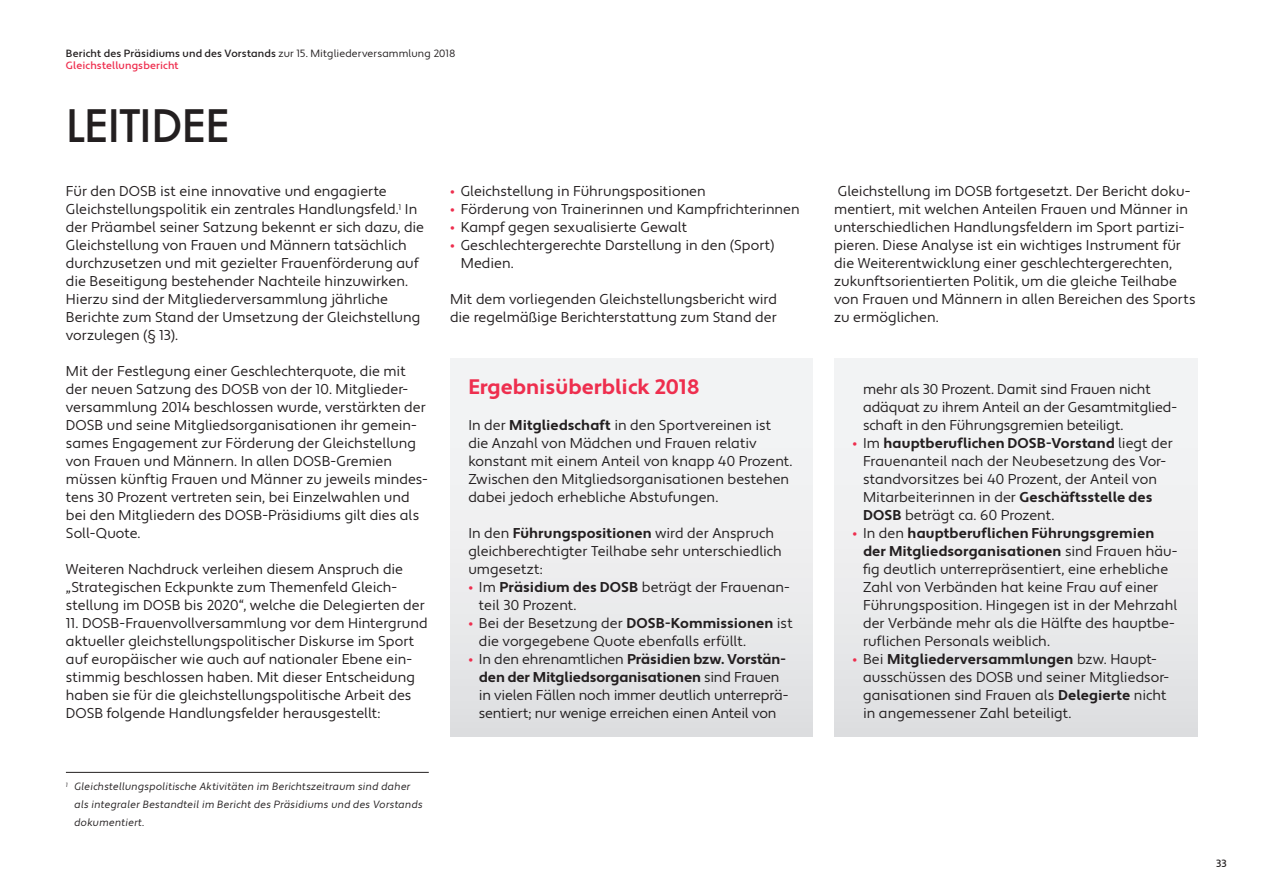
<style>
.page{position:relative;width:1263px;height:893px;background:#fff}
.page>*{position:absolute;margin:0;border:0;box-sizing:border-box;transform-origin:0 0}
.t1{font:500 43.5px "Futura ND";letter-spacing:-.025em;color:#231f20}
.t2{font:700 21px "Apertura";color:#ee2e4e}
.t3{font:14.25px/18px "Apertura";color:#231f20}
.t4{font:10.5px/18px "Apertura Obliq";letter-spacing:.01em;color:#231f20}
.t5{font:500 10.5px/12px "Apertura";letter-spacing:.01em;color:#231f20}
.s1{font-weight:400}
.s2{color:#ee2e4e}
.s3{font-size:16.5px;color:#ee2e4e}
.s4{font-weight:700}
</style>
<div class="page">
<hr style="left:66px;top:772px;width:363px;height:1px;background:#231f20">
<div style="left:450px;top:358px;width:363px;height:378px;background:linear-gradient(to bottom,#f7f7f8,#e1e2e3)"></div>
<div style="left:834px;top:358px;width:363px;height:378px;background:linear-gradient(to bottom,#f7f7f8,#e1e2e3)"></div>
<p class="t5" style="left:66px;top:48px;width:391px">Bericht des Präsidiums und des Vorstands <span class="s1">zur 15. Mitgliederversammlung 2018<br></span><span class="s2">Gleichstellungsbericht</span></p>
<h1 class="t1" style="left:66px;top:97px;width:165px">LEITIDEE</h1>
<p class="t3" style="left:66px;top:183px;width:360px">Für den DOSB ist eine innovative und engagierte Gleichstellungspolitik ein zentrales Handlungsfeld.<sup>1</sup> In der Präambel seiner Satzung bekennt er sich dazu, die Gleichstellung von Frauen und Männern tatsächlich durchzusetzen und mit gezielter Frauenförderung auf die Beseitigung bestehender Nachteile hinzuwirken.<br>Hierzu sind der Mitgliederversammlung jährliche Berichte zum Stand der Umsetzung der Gleichstellung vorzulegen (§ 13).</p>
<p class="t3" style="left:66px;top:363px;width:363px">Mit der Festlegung einer Geschlechterquote, die mit der neuen Satzung des DOSB von der 10. Mitglieder&shy;versammlung 2014 beschlossen wurde, verstärkten der DOSB und seine Mitgliedsorganisationen ihr gemein&shy;sames Engagement zur Förderung der Gleichstellung von Frauen und Männern. In allen DOSB-Gremien müssen künftig Frauen und Männer zu jeweils mindes&shy;tens 30 Prozent vertreten sein, bei Einzelwahlen und bei den Mitgliedern des DOSB-Präsidiums gilt dies als Soll-Quote.</p>
<p class="t3" style="left:66px;top:561px;width:360px">Weiteren Nachdruck verleihen diesem Anspruch die „Strategischen Eckpunkte zum Themenfeld Gleich&shy;stellung im DOSB bis 2020“, welche die Delegierten der</p>
<p class="t3" style="left:66px;top:615px;width:363px">11. DOSB-Frauenvollversammlung vor dem Hintergrund aktueller gleichstellungspolitischer Diskurse im Sport auf europäischer wie auch auf nationaler Ebene ein&shy;stimmig beschlossen haben. Mit dieser Entscheidung haben sie für die gleichstellungspolitische Arbeit des DOSB folgende Handlungsfelder herausgestellt:</p>
<p class="t3" style="left:450px;top:183px;width:257px"><span class="s3">•</span> Gleichstellung in Führungspositionen</p>
<p class="t3" style="left:450px;top:201px;width:351px"><span class="s3">•</span> Förderung von Trainerinnen und Kampfrichterinnen</p>
<p class="t3" style="left:450px;top:219px;width:239px"><span class="s3">•</span> Kampf gegen sexualisierte Gewalt</p>
<p class="t3" style="left:461px;top:237px;width:316px;text-indent:-11px"><span class="s3">•</span> Geschlechtergerechte Darstellung in den (Sport)<br>Medien.</p>
<p class="t3" style="left:450px;top:291px;width:328px">Mit dem vorliegenden Gleichstellungsbericht wird die regelmäßige Berichterstattung zum Stand der</p>
<h2 class="t2" style="left:468px;top:374px;width:233px">Ergebnisüberblick 2018</h2>
<p class="t3" style="left:468px;top:417px;width:326px">In der <span class="s4">Mitgliedschaft</span> in den Sportvereinen ist die Anzahl von Mädchen und Frauen relativ konstant mit einem Anteil von knapp 40 Prozent.<br>Zwischen den Mitgliedsorganisationen bestehen dabei jedoch erhebliche Abstufungen.</p>
<p class="t3" style="left:468px;top:525px;width:315px">In den <span class="s4">Führungspositionen</span> wird der Anspruch gleichberechtigter Teilhabe sehr unterschiedlich umgesetzt:</p>
<p class="t3" style="left:479px;top:579px;width:312px;text-indent:-11px"><span class="s3">•</span> Im <span class="s4">Präsidium des DOSB</span> beträgt der Frauenan&shy;teil 30 Prozent.</p>
<p class="t3" style="left:479px;top:615px;width:315px;text-indent:-11px"><span class="s3">•</span> Bei der Besetzung der <span class="s4">DOSB-Kommissionen</span> ist die vorgegebene Quote ebenfalls erfüllt.</p>
<p class="t3" style="left:479px;top:651px;width:311px;text-indent:-11px"><span class="s3">•</span> In den ehrenamtlichen <span class="s4">Präsidien bzw. Vorstän&shy;den der Mitgliedsorganisationen</span> sind Frauen in vielen Fällen noch immer deutlich unterreprä&shy;sentiert; nur wenige erreichen einen Anteil von</p>
<p class="t4" style="left:74px;top:778px;width:350px;text-indent:-9px"><sup>1</sup> Gleichstellungspolitische Aktivitäten im Berichtszeitraum sind daher als integraler Bestandteil im Bericht des Präsidiums und des Vorstands dokumentiert.</p>
<p class="t3" style="left:834px;top:183px;width:363px">Gleichstellung im DOSB fortgesetzt. Der Bericht doku&shy;mentiert, mit welchen Anteilen Frauen und Männer in unterschiedlichen Handlungsfeldern im Sport partizi&shy;pieren. Diese Analyse ist ein wichtiges Instrument für die Weiterentwicklung einer geschlechtergerechten, zukunftsorientierten Politik, um die gleiche Teilhabe von Frauen und Männern in allen Bereichen des Sports zu ermöglichen.</p>
<p class="t3" style="left:863px;top:381px;width:315px">mehr als 30 Prozent. Damit sind Frauen nicht adäquat zu ihrem Anteil an der Gesamtmitglied&shy;schaft in den Führungsgremien beteiligt.</p>
<p class="t3" style="left:863px;top:435px;width:311px;text-indent:-11px"><span class="s3">•</span> Im <span class="s4">hauptberuflichen DOSB-Vorstand</span> liegt der Frauenanteil nach der Neubesetzung des Vor&shy;standvorsitzes bei 40 Prozent, der Anteil von Mitarbeiterinnen in der <span class="s4">Geschäftsstelle des DOSB</span> beträgt ca. 60 Prozent.</p>
<p class="t3" style="left:863px;top:525px;width:316px;text-indent:-11px"><span class="s3">•</span> In den <span class="s4">hauptberuflichen Führungsgremien der Mitgliedsorganisationen</span> sind Frauen häu&shy;fig deutlich unterrepräsentiert, eine erhebliche Zahl von Verbänden hat keine Frau auf einer Führungsposition. Hingegen ist in der Mehrzahl der Verbände mehr als die Hälfte des hauptbe&shy;ruflichen Personals weiblich.</p>
<p class="t3" style="left:863px;top:651px;width:308px;text-indent:-11px"><span class="s3">•</span> Bei <span class="s4">Mitgliederversammlungen</span> bzw. Haupt&shy;ausschüssen des DOSB und seiner Mitgliedsor&shy;ganisationen sind Frauen als <span class="s4">Delegierte</span> nicht in angemessener Zahl beteiligt.</p>
<p class="t5" style="left:1216px;top:858px;width:12px">33</p>
</div>
